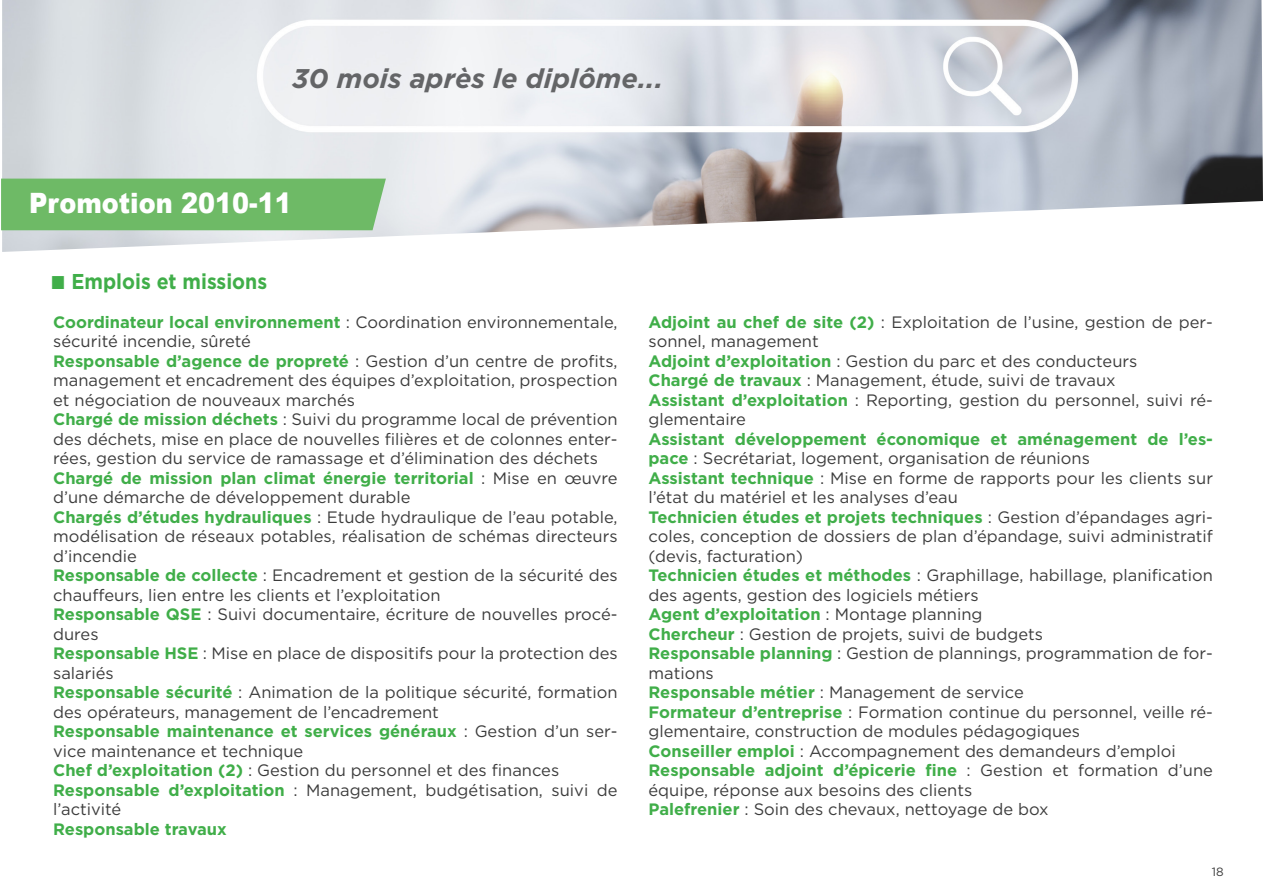
<style>
.page{position:relative;width:1263px;height:893px;background:#fff}
.page>*{position:absolute;margin:0;border:0;box-sizing:border-box;transform-origin:0 0}
.t1{font:900 28.05px "Arial";color:#fff;scale:.91 1}
.TITRE_ORANGE{font:italic 700 27px "Gotham";color:#646567}
.t2{font:700 21.45px "Gotham";color:#40ae49;scale:.91 1}
.EMPLOIS{font:16.5px/19.5px "Gotham";color:#3c3c3c}
.EMPLOIS-2{font:700 16.5px/19.5px "Gotham";color:#40ae49}
.t3{font:12px "Gotham";color:#3c3c3c}
.s1{font-family:"Arial";font-weight:900;font-size:28.05px}
.s2{font-weight:700;color:#40ae49}
.s3{font-weight:400;color:#3c3c3c}
</style>
<div class="page">
<img style="left:2px;top:0;width:1261px;height:252px">
<div style="left:1px;top:179px;width:385px;height:51px;background:#6eba66"></div>
<p class="TITRE_ORANGE" style="left:293px;top:60px;width:372px">30 mois après le diplôme...</p>
<p class="t1" style="left:29px;top:183px;width:290px">Promotion 2010-11</p>
<p class="t2" style="left:50px;top:268px;width:240px"><span class="s1">■</span> Emplois et missions</p>
<p class="EMPLOIS" style="left:53px;top:312px;width:566px"><span class="s2">Coordinateur local environnement</span> : Coordination environnementale, sécurité incendie, sûreté</p>
<p class="EMPLOIS" style="left:53px;top:351px;width:566px;text-align:justify"><span class="s2">Responsable d’agence de propreté</span> : Gestion d’un centre de profits, management et encadrement des équipes d’exploitation, prospection et négociation de nouveaux marchés</p>
<p class="EMPLOIS" style="left:53px;top:409px;width:566px;text-align:justify"><span class="s2">Chargé de mission déchets</span> : Suivi du programme local de prévention des déchets, mise en place de nouvelles filières et de colonnes enter&shy;rées, gestion du service de ramassage et d’élimination des déchets</p>
<p class="EMPLOIS" style="left:53px;top:468px;width:566px"><span class="s2">Chargé de mission plan climat énergie territorial</span> : Mise en œuvre d’une démarche de développement durable</p>
<p class="EMPLOIS" style="left:53px;top:507px;width:566px;text-align:justify"><span class="s2">Chargés d’études hydrauliques</span> : Etude hydraulique de l’eau potable, modélisation de réseaux potables, réalisation de schémas directeurs d’incendie</p>
<p class="EMPLOIS" style="left:53px;top:565px;width:566px"><span class="s2">Responsable de collecte</span> : Encadrement et gestion de la sécurité des chauffeurs, lien entre les clients et l’exploitation</p>
<p class="EMPLOIS" style="left:53px;top:604px;width:566px"><span class="s2">Responsable QSE</span> : Suivi documentaire, écriture de nouvelles procé&shy;dures</p>
<p class="EMPLOIS" style="left:53px;top:643px;width:566px"><span class="s2">Responsable HSE</span> : Mise en place de dispositifs pour la protection des salariés</p>
<p class="EMPLOIS" style="left:53px;top:682px;width:566px"><span class="s2">Responsable sécurité</span> : Animation de la politique sécurité, formation des opérateurs, management de l’encadrement</p>
<p class="EMPLOIS" style="left:53px;top:721px;width:566px"><span class="s2">Responsable maintenance et services généraux</span> : Gestion d’un ser&shy;vice maintenance et technique</p>
<p class="EMPLOIS" style="left:53px;top:760px;width:508px"><span class="s2">Chef d’exploitation (2)</span> : Gestion du personnel et des finances</p>
<p class="EMPLOIS" style="left:53px;top:780px;width:566px"><span class="s2">Responsable d’exploitation</span> : Management, budgétisation, suivi de l’activité</p>
<p class="EMPLOIS-2" style="left:53px;top:819px;width:175px">Responsable travaux</p>
<p class="EMPLOIS" style="left:648px;top:312px;width:566px"><span class="s2">Adjoint au chef de site (2)</span> : Exploitation de l’usine, gestion de per&shy;sonnel, management</p>
<p class="EMPLOIS" style="left:648px;top:351px;width:490px"><span class="s2">Adjoint d’exploitation</span> : Gestion du parc et des conducteurs</p>
<p class="EMPLOIS" style="left:648px;top:370px;width:469px"><span class="s2">Chargé de travaux</span> : Management, étude, suivi de travaux</p>
<p class="EMPLOIS" style="left:648px;top:390px;width:566px"><span class="s2">Assistant d’exploitation</span> : Reporting, gestion du personnel, suivi ré&shy;glementaire</p>
<p class="EMPLOIS-2" style="left:648px;top:429px;width:566px">Assistant développement économique et aménagement de l’es&shy;pace <span class="s3">: Secrétariat, logement, organisation de réunions</span></p>
<p class="EMPLOIS" style="left:648px;top:468px;width:566px"><span class="s2">Assistant technique</span> : Mise en forme de rapports pour les clients sur l’état du matériel et les analyses d’eau</p>
<p class="EMPLOIS" style="left:648px;top:507px;width:566px;text-align:justify"><span class="s2">Technicien études et projets techniques</span> : Gestion d’épandages agri&shy;coles, conception de dossiers de plan d’épandage, suivi administratif (devis, facturation)</p>
<p class="EMPLOIS" style="left:648px;top:565px;width:566px"><span class="s2">Technicien études et méthodes</span> : Graphillage, habillage, planification des agents, gestion des logiciels métiers</p>
<p class="EMPLOIS-2" style="left:648px;top:605px;width:335px">Agent d’exploitation <span class="s3">: Montage planning</span></p>
<p class="EMPLOIS" style="left:648px;top:624px;width:396px"><span class="s2">Chercheur</span> : Gestion de projets, suivi de budgets</p>
<p class="EMPLOIS" style="left:648px;top:643px;width:566px"><span class="s2">Responsable planning</span> : Gestion de plannings, programmation de for&shy;mations</p>
<p class="EMPLOIS" style="left:648px;top:682px;width:377px"><span class="s2">Responsable métier</span> : Management de service</p>
<p class="EMPLOIS" style="left:648px;top:702px;width:566px"><span class="s2">Formateur d’entreprise</span> : Formation continue du personnel, veille ré&shy;glementaire, construction de modules pédagogiques</p>
<p class="EMPLOIS" style="left:648px;top:741px;width:529px"><span class="s2">Conseiller emploi</span> : Accompagnement des demandeurs d’emploi</p>
<p class="EMPLOIS" style="left:648px;top:760px;width:566px"><span class="s2">Responsable adjoint d’épicerie fine</span> : Gestion et formation d’une équipe, réponse aux besoins des clients</p>
<p class="EMPLOIS" style="left:648px;top:799px;width:402px"><span class="s2">Palefrenier</span> : Soin des chevaux, nettoyage de box</p>
<p class="t3" style="left:1212px;top:864px;width:13px">18</p>
</div>
